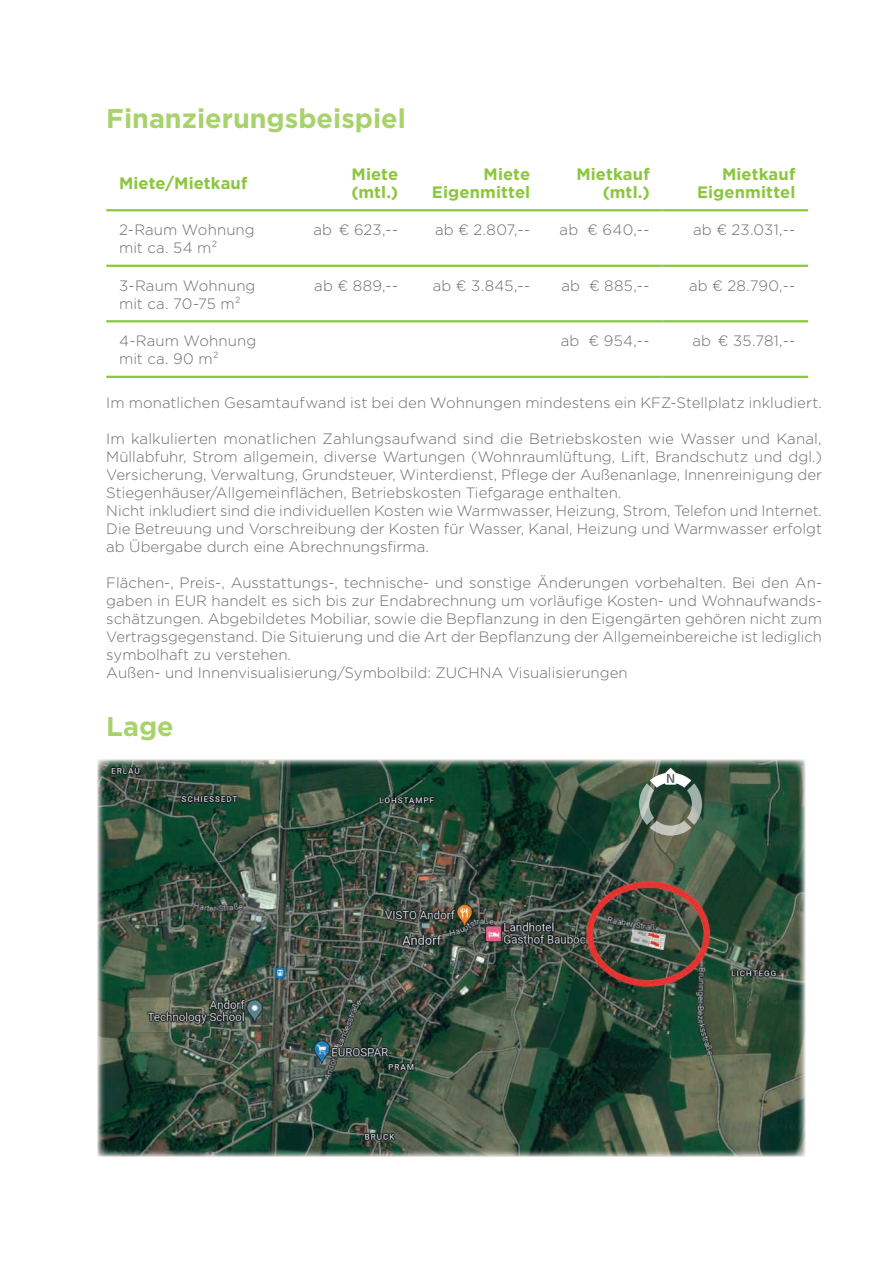
<style>
.page{position:relative;width:893px;height:1263px;background:#fff}
.page>*{position:absolute;margin:0;border:0;box-sizing:border-box;transform-origin:0 0}
.t1{font:700 27px "Gotham";color:#a8d26c}
.t2{font:700 16.5px/18px "Gotham";letter-spacing:.01em;color:#8bc63e;text-align:right}
.t3{font:300 15px/18px "Gotham";color:#6c6d70}
</style>
<div class="page">
<img style="left:97px;top:759px;width:709px;height:398px">
<svg style="left:639px;top:768px;width:63px;height:68px;background:#708072"></svg>
<hr style="left:106px;top:209px;width:173px;height:2px;background:#8bc63e">
<hr style="left:279px;top:209px;width:132px;height:2px;background:#8bc63e">
<hr style="left:411px;top:209px;width:132px;height:2px;background:#8bc63e">
<hr style="left:543px;top:209px;width:119px;height:2px;background:#8bc63e">
<hr style="left:662px;top:209px;width:146px;height:2px;background:#8bc63e">
<hr style="left:106px;top:265px;width:173px;height:2px;background:#8bc63e">
<hr style="left:279px;top:265px;width:132px;height:2px;background:#8bc63e">
<hr style="left:411px;top:265px;width:132px;height:2px;background:#8bc63e">
<hr style="left:543px;top:265px;width:119px;height:2px;background:#8bc63e">
<hr style="left:662px;top:265px;width:146px;height:2px;background:#8bc63e">
<hr style="left:106px;top:320px;width:173px;height:2px;background:#8bc63e">
<hr style="left:279px;top:320px;width:132px;height:2px;background:#8bc63e">
<hr style="left:411px;top:320px;width:132px;height:2px;background:#8bc63e">
<hr style="left:543px;top:320px;width:119px;height:2px;background:#8bc63e">
<hr style="left:662px;top:320px;width:146px;height:2px;background:#8bc63e">
<hr style="left:106px;top:376px;width:173px;height:2px;background:#8bc63e">
<hr style="left:279px;top:376px;width:132px;height:2px;background:#8bc63e">
<hr style="left:411px;top:376px;width:132px;height:2px;background:#8bc63e">
<hr style="left:543px;top:376px;width:119px;height:2px;background:#8bc63e">
<hr style="left:662px;top:376px;width:146px;height:2px;background:#8bc63e">
<h1 class="t1" style="left:106px;top:100px;width:301px">Finanzierungsbeispiel</h1>
<p class="t2" style="left:119px;top:174px;width:130px">Miete/Mietkauf</p>
<p class="t2" style="left:351px;top:165px;width:48px;text-align:left">Miete (mtl.)</p>
<p class="t2" style="left:432px;top:165px;width:100px">Miete<br>Eigenmittel</p>
<p class="t2" style="left:576px;top:165px;width:75px">Mietkauf (mtl.)</p>
<p class="t2" style="left:697px;top:165px;width:100px">Mietkauf<br>Eigenmittel</p>
<p class="t3" style="left:119px;top:220px;width:137px">2-Raum Wohnung mit ca. 54 m²</p>
<p class="t3" style="left:314px;top:220px;width:86px">ab € 623,--</p>
<p class="t3" style="left:435px;top:220px;width:97px">ab € 2.807,--</p>
<p class="t3" style="left:560px;top:220px;width:92px">ab € 640,--</p>
<p class="t3" style="left:693px;top:220px;width:104px">ab € 23.031,--</p>
<p class="t3" style="left:119px;top:276px;width:138px">3-Raum Wohnung mit ca. 70-75 m²</p>
<p class="t3" style="left:314px;top:276px;width:85px">ab € 889,--</p>
<p class="t3" style="left:433px;top:276px;width:99px">ab € 3.845,--</p>
<p class="t3" style="left:561px;top:276px;width:90px">ab € 885,--</p>
<p class="t3" style="left:689px;top:276px;width:108px">ab € 28.790,--</p>
<p class="t3" style="left:119px;top:331px;width:139px">4-Raum Wohnung mit ca. 90 m²</p>
<p class="t3" style="left:561px;top:331px;width:90px">ab € 954,--</p>
<p class="t3" style="left:692px;top:331px;width:104px">ab € 35.781,--</p>
<p class="t3" style="left:106px;top:393px;width:717px">Im monatlichen Gesamtaufwand ist bei den Wohnungen mindestens ein KFZ-Stellplatz inkludiert.</p>
<p class="t3" style="left:106px;top:429px;width:717px">Im kalkulierten monatlichen Zahlungsaufwand sind die Betriebskosten wie Wasser und Kanal, Müllabfuhr, Strom allgemein, diverse Wartungen (Wohnraumlüftung, Lift, Brandschutz und dgl.)<br>Versicherung, Verwaltung, Grundsteuer, Winterdienst, Pflege der Außenanlage, Innenreinigung der Stiegenhäuser/Allgemeinflächen, Betriebskosten Tiefgarage enthalten.<br>Nicht inkludiert sind die individuellen Kosten wie Warmwasser, Heizung, Strom, Telefon und Internet.<br>Die Betreuung und Vorschreibung der Kosten für Wasser, Kanal, Heizung und Warmwasser erfolgt ab Übergabe durch eine Abrechnungsfirma.</p>
<p class="t3" style="left:106px;top:573px;width:717px">Flächen-, Preis-, Ausstattungs-, technische- und sonstige Änderungen vorbehalten. Bei den An&shy;gaben in EUR handelt es sich bis zur Endabrechnung um vorläufige Kosten- und Wohnaufwands&shy;schätzungen. Abgebildetes Mobiliar, sowie die Bepflanzung in den Eigengärten gehören nicht zum Vertragsgegenstand. Die Situierung und die Art der Bepflanzung der Allgemeinbereiche ist lediglich symbolhaft zu verstehen.<br>Außen- und Innenvisualisierung/Symbolbild: ZUCHNA Visualisierungen</p>
<h1 class="t1" style="left:106px;top:708px;width:69px">Lage</h1>
</div>
